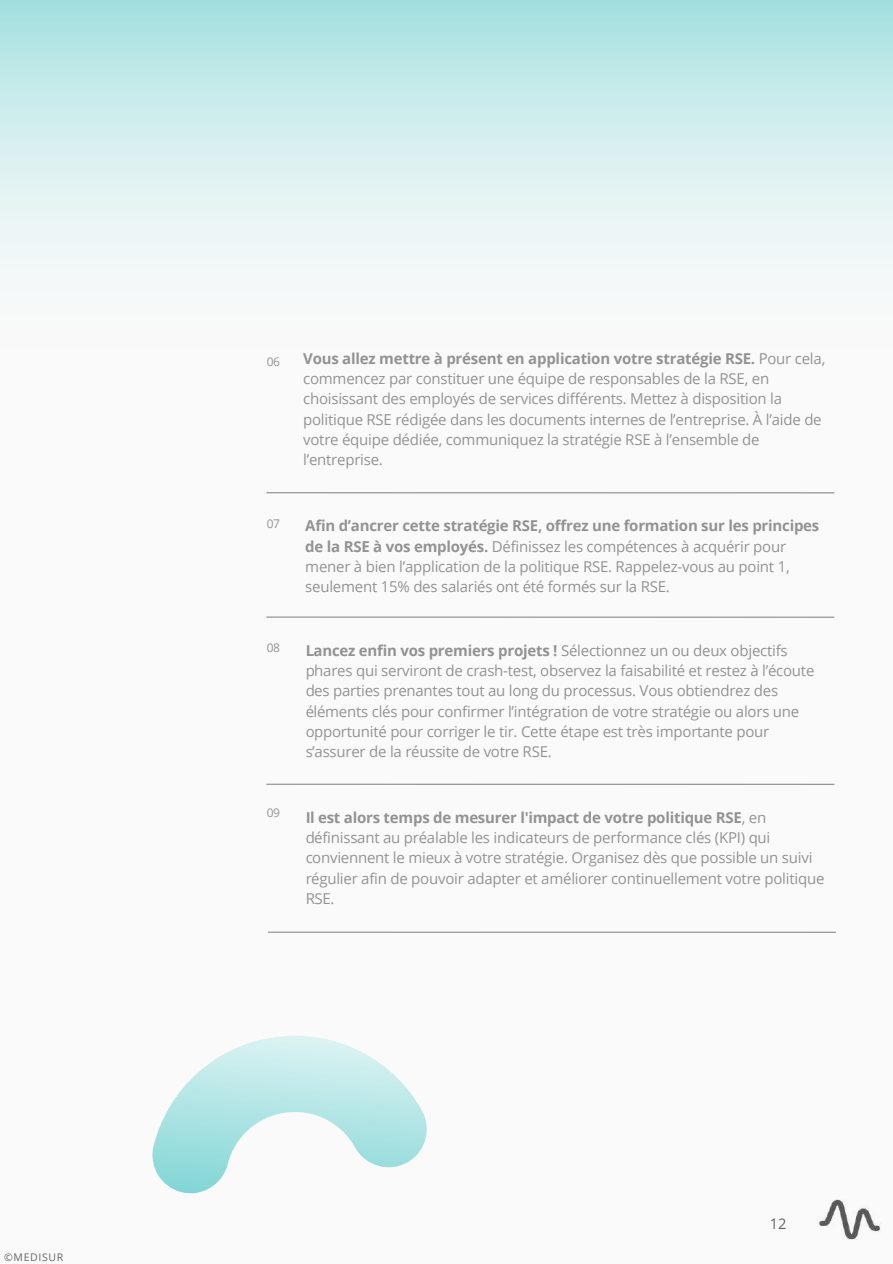
<style>
.page{position:relative;width:893px;height:1264px;background:#fff}
.page>*{position:absolute;margin:0;border:0;box-sizing:border-box;transform-origin:0 0}
.t1{font:15px/20.2px "Open Sans";letter-spacing:-.015em;color:#666}
.t2{font:14.7px "Open Sans";color:#666}
.t3{font:12px "Open Sans";letter-spacing:-.015em;color:#666}
.t4{font:10.5px "Open Sans";letter-spacing:.06em;color:#666}
.s1{font-weight:700}
</style>
<div class="page">
<div style="left:0;top:0;width:892px;height:1263px;background:#fafafa"></div>
<hr style="left:266px;top:492px;width:568px;height:1px;background:#000">
<hr style="left:266px;top:616px;width:568px;height:1px;background:#000">
<hr style="left:266px;top:783px;width:568px;height:2px;background:#000">
<hr style="left:268px;top:931px;width:567px;height:1px;background:#000">
<img style="left:819px;top:1199px;width:61px;height:41px">
<svg style="left:152px;top:1036px;width:275px;height:158px"></svg>
<div style="left:0;top:0;width:892px;height:349px;background:linear-gradient(to bottom,#ade2e2,#fffefe)"></div>
<p class="t4" style="left:4px;top:1249px;width:60px">©MEDISUR</p>
<p class="t3" style="left:266px;top:353px;width:15px">06</p>
<p class="t1" style="left:303px;top:348px;width:523px"><span class="s1">Vous allez mettre à présent en application votre stratégie RSE.</span> Pour cela, commencez par constituer une équipe de responsables de la RSE, en choisissant des employés de services différents. Mettez à disposition la politique RSE rédigée dans les documents internes de l’entreprise. À l’aide de votre équipe dédiée, communiquez la stratégie RSE à l’ensemble de l’entreprise.</p>
<p class="t3" style="left:266px;top:515px;width:15px">07</p>
<p class="t1" style="left:305px;top:515px;width:515px"><span class="s1">Afin d’ancrer cette stratégie RSE, offrez une formation sur les principes de la RSE à vos employés.</span> Définissez les compétences à acquérir pour mener à bien l’application de la politique RSE. Rappelez-vous au point 1, seulement 15% des salariés ont été formés sur la RSE.</p>
<p class="t3" style="left:266px;top:639px;width:15px">08</p>
<p class="t1" style="left:305px;top:639px;width:510px"><span class="s1">Lancez enfin vos premiers projets !</span> Sélectionnez un ou deux objectifs phares qui serviront de crash-test, observez la faisabilité et restez à l’écoute des parties prenantes tout au long du processus. Vous obtiendrez des éléments clés pour confirmer l’intégration de votre stratégie ou alors une opportunité pour corriger le tir. Cette étape est très importante pour s’assurer de la réussite de votre RSE.</p>
<p class="t3" style="left:266px;top:804px;width:15px">09</p>
<p class="t1" style="left:305px;top:807px;width:520px"><span class="s1">Il est alors temps de mesurer l'impact de votre politique RSE</span>, en définissant au préalable les indicateurs de performance clés (KPI) qui conviennent le mieux à votre stratégie. Organisez dès que possible un suivi régulier afin de pouvoir adapter et améliorer continuellement votre politique RSE.</p>
<p class="t2" style="left:769px;top:1213px;width:18px">12</p>
</div>
